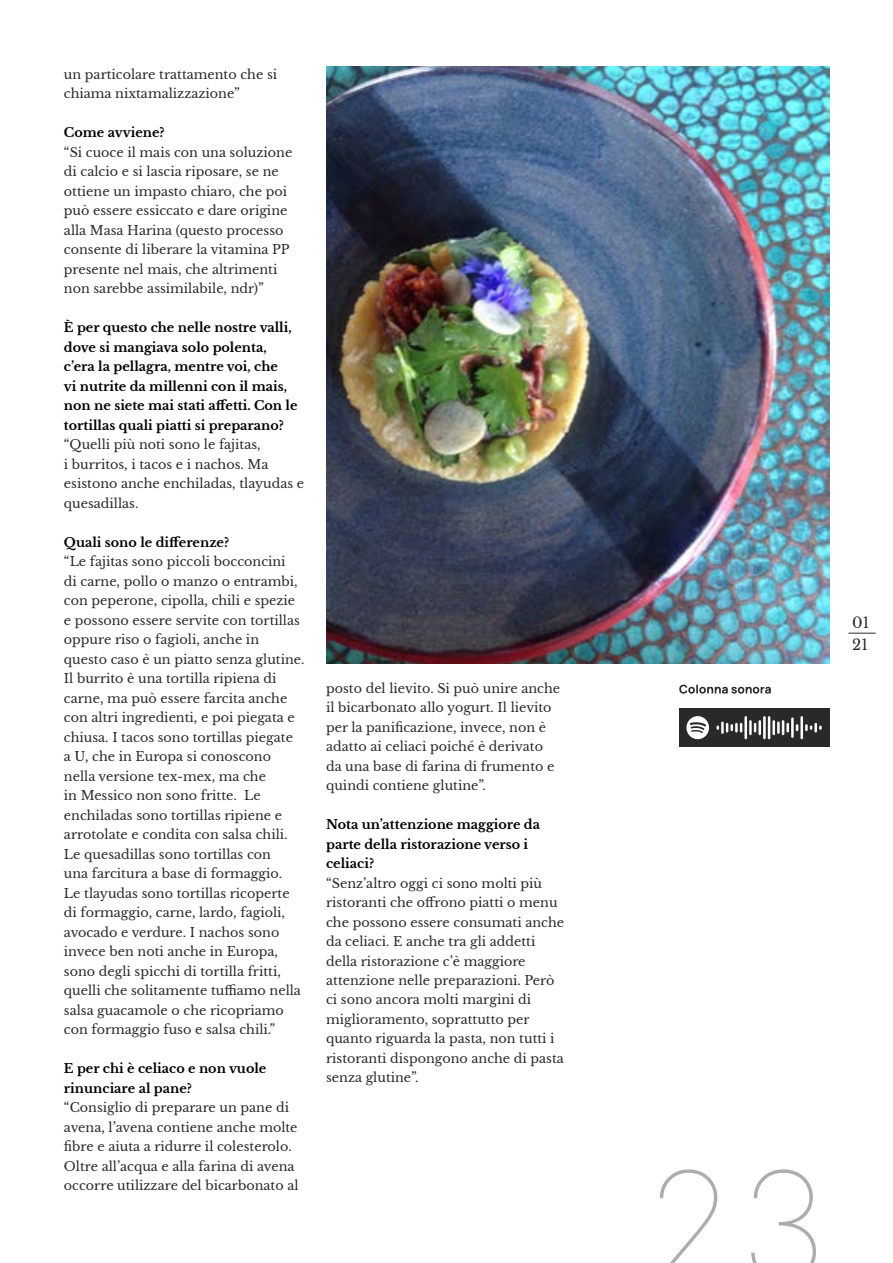
<style>
.page{position:relative;width:893px;height:1263px;background:#fff}
.page>*{position:absolute;margin:0;border:0;box-sizing:border-box;transform-origin:0 0}
.t1{font:100 150px "Inter";color:#b0abad}
.t2{font:14.7px "Libre Baskerville";color:#2a292a}
.t3{font:12.75px/19.5px "Libre Baskerville";color:#2a292a}
.t4{font:700 12.75px/19.5px "Libre Baskerville";color:#000}
</style>
<div class="page">
<svg style="left:848px;top:633px;width:28px;height:1px"></svg>
<img style="left:326px;top:67px;width:503px;height:596px">
<svg style="left:679px;top:685px;width:92px;height:9px"></svg>
<div style="left:679px;top:708px;width:150px;height:39px;background:#2a292a"></div>
<svg style="left:716px;top:721px;width:26px;height:13px"></svg>
<hr style="left:744px;top:716px;width:3px;height:23px;background:#fff">
<hr style="left:749px;top:720px;width:3px;height:15px;background:#fff">
<svg style="left:754px;top:723px;width:2px;height:9px"></svg>
<hr style="left:758px;top:720px;width:3px;height:15px;background:#fff">
<hr style="left:763px;top:716px;width:3px;height:23px;background:#fff">
<hr style="left:768px;top:716px;width:2px;height:23px;background:#fff">
<hr style="left:772px;top:720px;width:3px;height:15px;background:#fff">
<svg style="left:777px;top:720px;width:12px;height:15px"></svg>
<hr style="left:791px;top:717px;width:3px;height:21px;background:#fff">
<svg style="left:796px;top:724px;width:2px;height:7px"></svg>
<hr style="left:800px;top:716px;width:3px;height:23px;background:#fff">
<svg style="left:805px;top:723px;width:17px;height:9px"></svg>
<svg style="left:686px;top:716px;width:23px;height:23px"></svg>
<p class="t3" style="left:64px;top:65px;width:215px">un particolare trattamento che si chiama nixtamalizzazione”</p>
<p class="t4" style="left:64px;top:123px;width:102px">Come avviene?</p>
<p class="t3" style="left:64px;top:143px;width:230px">“Si cuoce il mais con una soluzione di calcio e si lascia riposare, se ne ottiene un impasto chiaro, che poi può essere essiccato e dare origine alla Masa Harina (questo processo consente di liberare la vitamina PP presente nel mais, che altrimenti non sarebbe assimilabile, ndr)”</p>
<p class="t4" style="left:64px;top:318px;width:235px">È per questo che nelle nostre valli, dove si mangiava solo polenta, c’era la pellagra, mentre voi, che<br>vi nutrite da millenni con il mais, non ne siete mai stati affetti. Con le tortillas quali piatti si preparano?</p>
<p class="t3" style="left:64px;top:435px;width:242px">“Quelli più noti sono le fajitas,<br>i burritos, i tacos e i nachos. Ma esistono anche enchiladas, tlayudas e quesadillas.</p>
<p class="t4" style="left:64px;top:533px;width:167px">Quali sono le differenze?</p>
<p class="t3" style="left:64px;top:552px;width:242px">“Le fajitas sono piccoli bocconcini<br>di carne, pollo o manzo o entrambi, con peperone, cipolla, chili e spezie e possono essere servite con tortillas oppure riso o fagioli, anche in questo caso è un piatto senza glutine.<br>Il burrito è una tortilla ripiena di carne, ma può essere farcita anche con altri ingredienti, e poi piegata e chiusa. I tacos sono tortillas piegate<br>a U, che in Europa si conoscono nella versione tex-mex, ma che<br>in Messico non sono fritte. Le enchiladas sono tortillas ripiene e arrotolate e condita con salsa chili.<br>Le quesadillas sono tortillas con<br>una farcitura a base di formaggio.<br>Le tlayudas sono tortillas ricoperte di formaggio, carne, lardo, fagioli, avocado e verdure. I nachos sono invece ben noti anche in Europa, sono degli spicchi di tortilla fritti, quelli che solitamente tuffiamo nella salsa guacamole o che ricopriamo con formaggio fuso e salsa chili.”</p>
<p class="t4" style="left:64px;top:1059px;width:204px">E per chi è celiaco e non vuole rinunciare al pane?</p>
<p class="t3" style="left:64px;top:1098px;width:236px">“Consiglio di preparare un pane di avena, l’avena contiene anche molte fibre e aiuta a ridurre il colesterolo.<br>Oltre all’acqua e alla farina di avena occorre utilizzare del bicarbonato al</p>
<p class="t3" style="left:326px;top:678px;width:236px">posto del lievito. Si può unire anche il bicarbonato allo yogurt. Il lievito per la panificazione, invece, non è adatto ai celiaci poiché è derivato da una base di farina di frumento e quindi contiene glutine”.</p>
<p class="t4" style="left:326px;top:815px;width:215px">Nota un’attenzione maggiore da parte della ristorazione verso i celiaci?</p>
<p class="t3" style="left:326px;top:873px;width:239px">“Senz’altro oggi ci sono molti più ristoranti che offrono piatti o menu che possono essere consumati anche da celiaci. E anche tra gli addetti della ristorazione c’è maggiore attenzione nelle preparazioni. Però ci sono ancora molti margini di miglioramento, soprattutto per quanto riguarda la pasta, non tutti i ristoranti dispongono anche di pasta senza glutine”.</p>
<p class="t2" style="left:852px;top:613px;width:19px">01</p>
<p class="t2" style="left:852px;top:635px;width:17px">21</p>
<h1 class="t1" style="left:644px;top:1116px;width:187px">23</h1>
</div>
